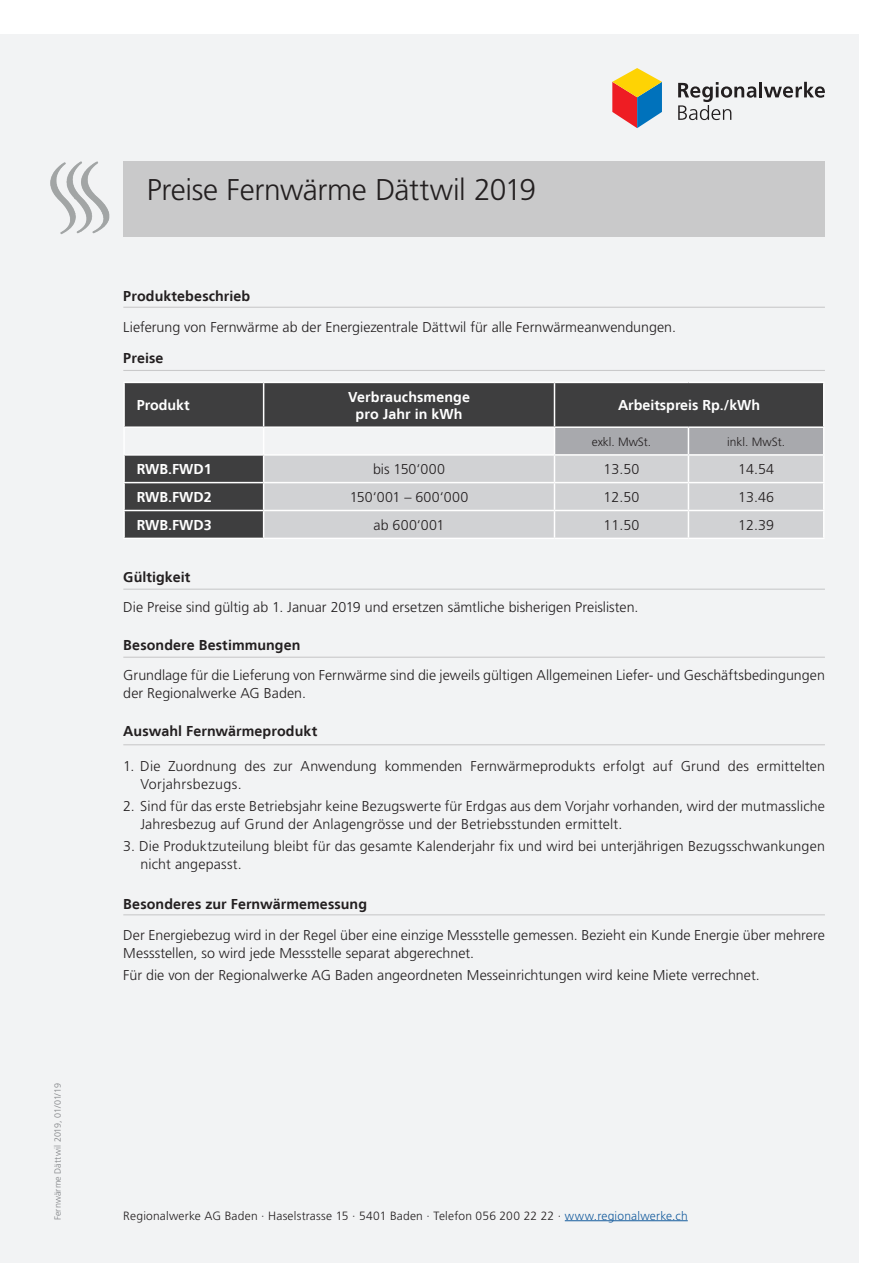
<style>
.page{position:relative;width:893px;height:1263px;background:#fff}
.page>*{position:absolute;margin:0;border:0;box-sizing:border-box;transform-origin:0 0}
.t1{font:300 30px "Frutiger";letter-spacing:-.015em;color:#231f20}
.t2{font:300 14.25px/18px "Frutiger";letter-spacing:.005em;color:#231f20}
.t3{font:700 14.25px "Frutiger LT";letter-spacing:.005em;color:#231f20}
.t4{font:700 14.25px/17.1px "Frutiger LT";color:#fff;text-align:center}
.t5{font:300 12px "Frutiger";letter-spacing:.015em;color:#231f20}
.t6{font:300 12px "Frutiger";letter-spacing:-.005em;color:#231f20}
.t7{font:300 9px "Frutiger";letter-spacing:.015em;color:#808285}
.s1{color:#175d9e}
</style>
<div class="page">
<div style="left:0;top:34px;width:859px;height:1229px;background:#f2f3f4"></div>
<div style="left:123px;top:162px;width:702px;height:75px;background:#c9c9ca"></div>
<hr style="left:565px;top:1220px;width:123px;height:1px;background:#175d9e">
<img style="left:50px;top:161px;width:60px;height:73px">
<hr style="left:123px;top:370px;width:702px;height:1px;background:#231f20">
<hr style="left:123px;top:307px;width:702px;height:1px;background:#231f20">
<hr style="left:123px;top:744px;width:702px;height:1px;background:#231f20">
<hr style="left:123px;top:914px;width:702px;height:1px;background:#231f20">
<hr style="left:123px;top:589px;width:702px;height:1px;background:#231f20">
<hr style="left:123px;top:657px;width:702px;height:1px;background:#231f20">
<svg style="left:125px;top:383px;width:698px;height:155px;fill:#3e3e3f"></svg>
<div style="left:264px;top:456px;width:290px;height:82px;background:#d1d2d4"></div>
<hr style="left:123px;top:382px;width:141px;height:1px;background:#fff">
<hr style="left:123px;top:383px;width:2px;height:43px;background:#fff">
<hr style="left:264px;top:382px;width:290px;height:1px;background:#fff">
<hr style="left:263px;top:383px;width:1px;height:43px;background:#fff">
<hr style="left:554px;top:382px;width:134px;height:1px;background:#fff">
<hr style="left:554px;top:383px;width:1px;height:43px;background:#fff">
<hr style="left:688px;top:382px;width:136px;height:1px;background:#fff">
<hr style="left:823px;top:383px;width:1px;height:43px;background:#fff">
<hr style="left:123px;top:426px;width:141px;height:2px;background:#fff">
<hr style="left:123px;top:428px;width:2px;height:26px;background:#fff">
<hr style="left:264px;top:426px;width:290px;height:2px;background:#fff">
<hr style="left:554px;top:426px;width:134px;height:2px;background:#fff">
<hr style="left:688px;top:426px;width:136px;height:2px;background:#fff">
<hr style="left:123px;top:454px;width:141px;height:2px;background:#fff">
<hr style="left:123px;top:456px;width:2px;height:26px;background:#fff">
<hr style="left:264px;top:454px;width:290px;height:2px;background:#fff">
<hr style="left:123px;top:482px;width:141px;height:1px;background:#fff">
<hr style="left:123px;top:483px;width:2px;height:27px;background:#fff">
<hr style="left:264px;top:482px;width:290px;height:1px;background:#fff">
<hr style="left:123px;top:510px;width:141px;height:1px;background:#fff">
<hr style="left:123px;top:511px;width:2px;height:27px;background:#fff">
<hr style="left:264px;top:510px;width:290px;height:1px;background:#fff">
<svg style="left:263px;top:428px;width:1px;height:110px"></svg>
<svg style="left:554px;top:427px;width:270px;height:111px;background:#cacbcd"></svg>
<hr style="left:123px;top:538px;width:141px;height:1px;background:#fff">
<hr style="left:264px;top:538px;width:290px;height:1px;background:#fff">
<hr style="left:554px;top:538px;width:134px;height:1px;background:#fff">
<hr style="left:688px;top:538px;width:136px;height:1px;background:#fff">
<svg style="left:612px;top:68px;width:50px;height:60px"></svg>
<hr style="left:759px;top:82px;width:3px;height:15px;background:#231f20">
<svg style="left:764px;top:82px;width:61px;height:16px"></svg>
<svg style="left:678px;top:82px;width:78px;height:38px"></svg>
<p class="t7" style="left:53px;top:1220px;width:139px;rotate:-90deg">Fernwärme Dättwil 2019, 01/01/19</p>
<h1 class="t1" style="left:147px;top:173px;width:391px">Preise Fernwärme Dättwil 2019</h1>
<p class="t3" style="left:123px;top:288px;width:129px">Produktebeschrieb</p>
<p class="t2" style="left:123px;top:318px;width:554px">Lieferung von Fernwärme ab der Energiezentrale Dättwil für alle Fernwärmeanwendungen.</p>
<p class="t3" style="left:123px;top:349px;width:42px">Preise</p>
<p class="t4" style="left:137px;top:397px;width:54px">Produkt</p>
<p class="t4" style="left:348px;top:388px;width:123px">Verbrauchsmenge pro Jahr in kWh</p>
<p class="t4" style="left:618px;top:397px;width:144px">Arbeitspreis Rp./kWh</p>
<p class="t6" style="left:592px;top:435px;width:61px">exkl. MwSt.</p>
<p class="t5" style="left:727px;top:435px;width:60px">inkl. MwSt.</p>
<p class="t4" style="left:137px;top:461px;width:76px">RWB.FWD1</p>
<p class="t2" style="left:373px;top:460px;width:74px">bis 150‘000</p>
<p class="t2" style="left:604px;top:460px;width:37px">13.50</p>
<p class="t2" style="left:738px;top:460px;width:37px">14.54</p>
<p class="t4" style="left:137px;top:488px;width:76px">RWB.FWD2</p>
<p class="t2" style="left:350px;top:488px;width:120px">150‘001 – 600‘000</p>
<p class="t2" style="left:604px;top:488px;width:37px">12.50</p>
<p class="t2" style="left:738px;top:488px;width:37px">13.46</p>
<p class="t4" style="left:137px;top:516px;width:76px">RWB.FWD3</p>
<p class="t2" style="left:374px;top:516px;width:73px">ab 600‘001</p>
<p class="t2" style="left:604px;top:516px;width:37px">11.50</p>
<p class="t2" style="left:738px;top:516px;width:37px">12.39</p>
<p class="t3" style="left:123px;top:568px;width:68px">Gültigkeit</p>
<p class="t2" style="left:123px;top:599px;width:517px">Die Preise sind gültig ab 1. Januar 2019 und ersetzen sämtliche bisherigen Preislisten.</p>
<p class="t3" style="left:123px;top:636px;width:179px">Besondere Bestimmungen</p>
<p class="t2" style="left:123px;top:667px;width:703px">Grundlage für die Lieferung von Fernwärme sind die jeweils gültigen Allgemeinen Liefer- und Geschäftsbedingungen der Regionalwerke AG Baden.</p>
<p class="t3" style="left:123px;top:722px;width:195px">Auswahl Fernwärmeprodukt</p>
<p class="t2" style="left:140px;top:757px;width:686px;text-indent:-17px">1. Die Zuordnung des zur Anwendung kommenden Fernwärmeprodukts erfolgt auf Grund des ermittelten<br>Vorjahrsbezugs.</p>
<p class="t2" style="left:140px;top:797px;width:686px;text-indent:-17px">2. Sind für das erste Betriebsjahr keine Bezugswerte für Erdgas aus dem Vorjahr vorhanden, wird der mutmassliche<br>Jahresbezug auf Grund der Anlagengrösse und der Betriebsstunden ermittelt.</p>
<p class="t2" style="left:140px;top:837px;width:686px;text-indent:-17px">3. Die Produktzuteilung bleibt für das gesamte Kalenderjahr fix und wird bei unterjährigen Bezugsschwankungen nicht angepasst.</p>
<p class="t3" style="left:123px;top:896px;width:245px">Besonderes zur Fernwärmemessung</p>
<p class="t2" style="left:123px;top:926px;width:703px">Der Energiebezug wird in der Regel über eine einzige Messstelle gemessen. Bezieht ein Kunde Energie über mehrere<br>Messstellen, so wird jede Messstelle separat abgerechnet.</p>
<p class="t2" style="left:123px;top:966px;width:638px">Für die von der Regionalwerke AG Baden angeordneten Messeinrichtungen wird keine Miete verrechnet.</p>
<p class="t5" style="left:123px;top:1208px;width:566px">Regionalwerke AG Baden · Haselstrasse 15 · 5401 Baden · Telefon 056 200 22 22 · <span class="s1">www.regionalwerke.ch</span></p>
</div>
